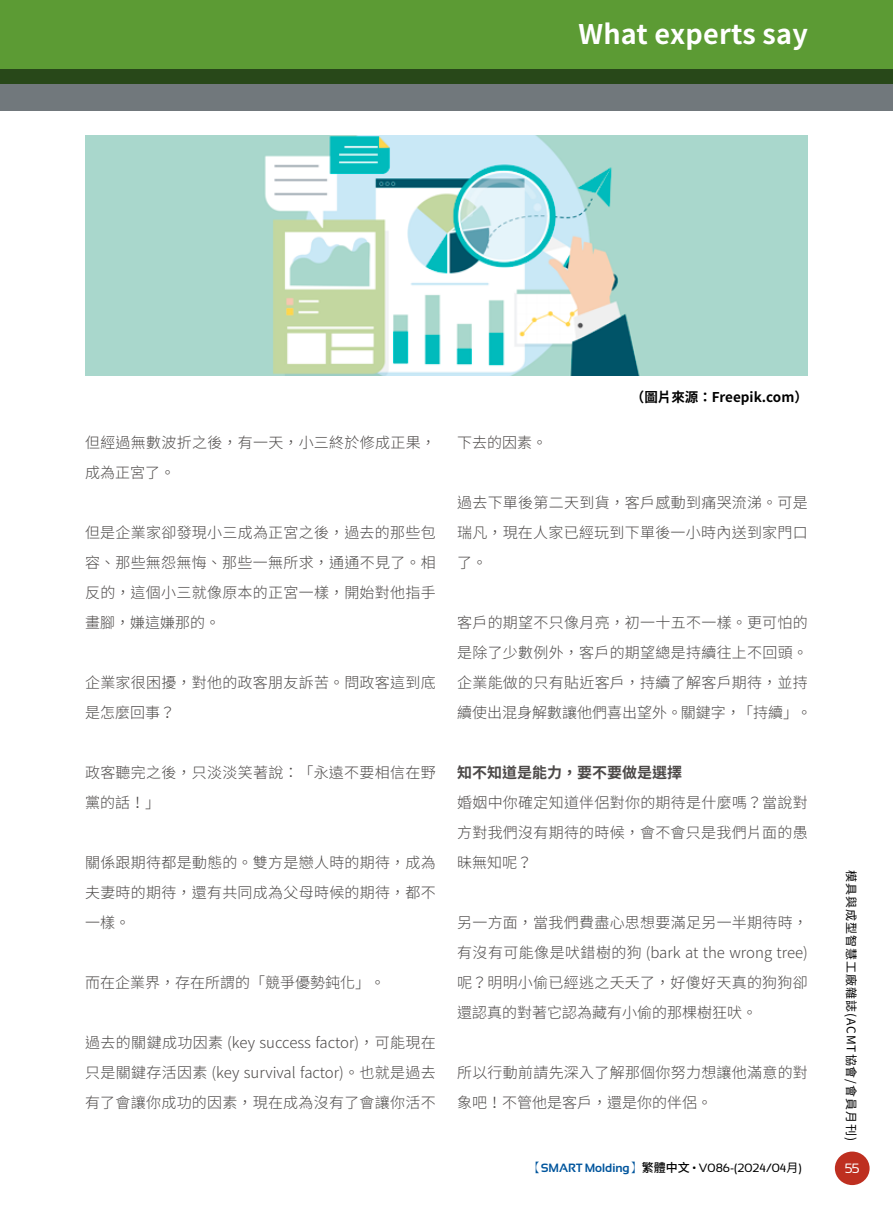
<style>
.page{position:relative;width:893px;height:1212px;background:#fff}
.page>*{position:absolute;margin:0;border:0;box-sizing:border-box;transform-origin:0 0}
.t1{font:700 27px "Noto Sans CJ Ktc";letter-spacing:.01em;color:#fff}
.t2{font:300 15px/30px "Noto Sans CJ Ktc";letter-spacing:.02em;color:#4c4948;text-align:justify}
.t3{font:300 15px "Noto Sans CJ Ktc";color:#4c4948}
.t4{font:700 15px "Noto Sans CJ Ktc";color:#4c4948}
.t5{font:700 13.5px "Noto Sans CJ Ktc";color:#000}
.t6{font:13.5px "Sansation";color:#fff}
.t7{font:12px "Sansation";color:#000}
.t8{font:12px "Noto Sans CJ Ktc";letter-spacing:.08em;color:#000}
.s1{font-family:"Adobe Ming Std";font-weight:300;color:#00559d}
.s2{font-weight:700;color:#00559d}
.s3{font-family:"Noto Sans CJ Ktc";font-weight:500}
.s4{font-family:"Noto Sans CJ Ktc"}
</style>
<div class="page">
<div style="left:0;top:0;width:893px;height:84px;background:#5c9b34"></div>
<svg style="left:0;top:69px;width:893px;height:41px;background:#566657"></svg>
<div style="left:835px;top:1151px;width:35px;height:34px;background:#be2f20;border-radius:50%"></div>
<img style="left:85px;top:135px;width:723px;height:240px">
<h1 class="t1" style="left:578px;top:19px;width:231px">What experts say</h1>
<p class="t2" style="left:85px;top:428px;width:352px">但經過無數波折之後，有一天，小三終於修成正果，成為正宮了。</p>
<p class="t2" style="left:85px;top:518px;width:352px">但是企業家卻發現小三成為正宮之後，過去的那些包容、那些無怨無悔、那些一無所求，通通不見了。相反的，這個小三就像原本的正宮一樣，開始對他指手畫腳，嫌這嫌那的。</p>
<p class="t2" style="left:85px;top:668px;width:352px">企業家很困擾，對他的政客朋友訴苦。問政客這到底是怎麼回事？</p>
<p class="t2" style="left:85px;top:758px;width:352px">政客聽完之後，只淡淡笑著說：「永遠不要相信在野黨的話！」</p>
<p class="t2" style="left:85px;top:848px;width:352px">關係跟期待都是動態的。雙方是戀人時的期待，成為夫妻時的期待，還有共同成為父母時候的期待，都不一樣。</p>
<p class="t3" style="left:85px;top:974px;width:301px">而在企業界，存在所謂的「競爭優勢鈍化」。</p>
<p class="t2" style="left:85px;top:1028px;width:352px">過去的關鍵成功因素 (key success factor)，可能現在只是關鍵存活因素 (key survival factor)。也就是過去有了會讓你成功的因素，現在成為沒有了會讓你活不</p>
<p class="t2" style="left:457px;top:428px;width:91px">下去的因素。</p>
<p class="t5" style="left:631px;top:389px;width:178px">（圖片來源：Freepik.com）</p>
<p class="t2" style="left:457px;top:488px;width:352px">過去下單後第二天到貨，客戶感動到痛哭流涕。可是瑞凡，現在人家已經玩到下單後一小時內送到家門口了。</p>
<p class="t2" style="left:457px;top:608px;width:356px;text-align:left">客戶的期望不只像月亮，初一十五不一樣。更可怕的是除了少數例外，客戶的期望總是持續往上不回頭。企業能做的只有貼近客戶，持續了解客戶期待，並持續使出混身解數讓他們喜出望外。關鍵字，「持續」。</p>
<p class="t4" style="left:457px;top:764px;width:226px">知不知道是能力，要不要做是選擇</p>
<p class="t2" style="left:457px;top:788px;width:352px">婚姻中你確定知道伴侶對你的期待是什麼嗎？當說對方對我們沒有期待的時候，會不會只是我們片面的愚昧無知呢？</p>
<p class="t2" style="left:457px;top:908px;width:352px">另一方面，當我們費盡心思想要滿足另一半期待時，有沒有可能像是吠錯樹的狗 (bark at the wrong tree)呢？明明小偷已經逃之夭夭了，好傻好天真的狗狗卻還認真的對著它認為藏有小偷的那棵樹狂吠。</p>
<p class="t2" style="left:457px;top:1058px;width:352px">所以行動前請先深入了解那個你努力想讓他滿意的對象吧！不管他是客戶，還是你的伴侶。</p>
<p class="t7" style="left:529px;top:1161px;width:274px"><span class="s1">【</span><span class="s2">SMART Molding</span><span class="s1">】</span><span class="s3">繁體中文</span> • V086-(2024/04<span class="s4">月</span>)</p>
<p class="t8" style="left:858px;top:870px;width:272px;rotate:90deg">模具與成型智慧工廠雜誌(ACMT協會/會員月刊)</p>
<p class="t6" style="left:845px;top:1161px;width:16px">55</p>
</div>
